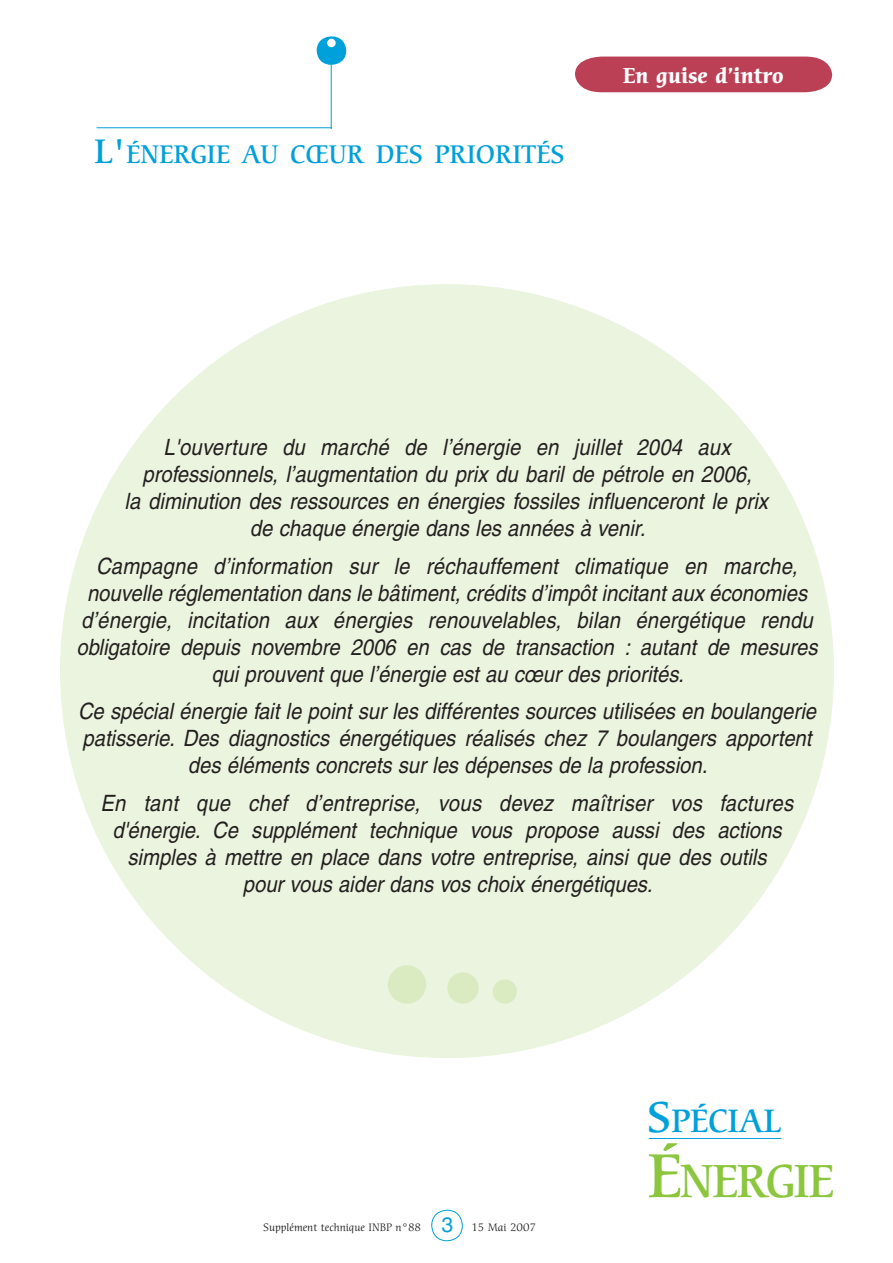
<style>
.page{position:relative;width:893px;height:1263px;background:#fff}
.page>*{position:absolute;margin:0;border:0;box-sizing:border-box;transform-origin:0 0}
.t1{font:500 45px "Cerigo";letter-spacing:-.04em;color:#8bc63e}
.t2{font:500 31.5px "Cerigo";color:#00a0da}
.t3{font:500 24.75px "Cerigo";color:#00a0da}
.t4{font:italic 22.5px/27px "Helvetica";color:#231f20;text-align:center;scale:.9 1}
.t5{font:700 21px "Cerigo";color:#fff}
.t6{font:21px "Helvetica";color:#00a0da}
.t7{font:10.5px "Cerigo";color:#231f20}
.s1{font-size:33px}
.s2{font-size:42px}
.s3{font-size:60px}
</style>
<div class="page">
<div style="left:60px;top:284px;width:774px;height:774px;background:#ebf4de;border-radius:50%"></div>
<div style="left:575px;top:57px;width:257px;height:35px;background:#bc4055"></div>
<svg style="left:317px;top:36px;width:29px;height:29px"></svg>
<hr style="left:331px;top:64px;width:1px;height:65px;background:#00a0da">
<div style="left:327px;top:39px;width:9px;height:8px;background:#fff;border-radius:50%"></div>
<hr style="left:649px;top:1138px;width:132px;height:1px;background:#00a0da">
<hr style="left:97px;top:127px;width:235px;height:1px;background:#00a0da">
<div style="left:388px;top:965px;width:38px;height:38px;background:#daeac1;border-radius:50%"></div>
<div style="left:447px;top:972px;width:32px;height:31px;background:#daeac1;border-radius:50%"></div>
<div style="left:493px;top:979px;width:24px;height:24px;background:#daeac1;border-radius:50%"></div>
<svg style="left:431px;top:1209px;width:32px;height:32px"></svg>
<p class="t3" style="left:94px;top:140px;width:472px"><span class="s1">L'</span>ÉNERGIE AU CŒUR DES PRIORITÉS</p>
<p class="t5" style="left:623px;top:63px;width:162px">En guise d’intro</p>
<p class="t4" style="left:125px;top:433px;width:717px">L'ouverture du marché de l’énergie en juillet 2004 aux professionnels, l’augmentation du prix du baril de pétrole en 2006,<br>la diminution des ressources en énergies fossiles influenceront le prix de chaque énergie dans les années à venir.</p>
<p class="t4" style="left:77px;top:552px;width:825px">Campagne d’information sur le réchauffement climatique en marche, nouvelle réglementation dans le bâtiment, crédits d’impôt incitant aux économies d’énergie, incitation aux énergies renouvelables, bilan énergétique rendu obligatoire depuis novembre 2006 en cas de transaction : autant de mesures qui prouvent que l’énergie est au cœur des priorités.</p>
<p class="t4" style="left:78px;top:698px;width:822px">Ce spécial énergie fait le point sur les différentes sources utilisées en boulangerie patisserie. Des diagnostics énergétiques réalisés chez 7 boulangers apportent des éléments concrets sur les dépenses de la profession.</p>
<p class="t4" style="left:100px;top:789px;width:771px">En tant que chef d’entreprise, vous devez maîtriser vos factures d'énergie. Ce supplément technique vous propose aussi des actions simples à mettre en place dans votre entreprise, ainsi que des outils<br>pour vous aider dans vos choix énergétiques.</p>
<h2 class="t2" style="left:647px;top:1102px;width:136px"><span class="s2">S</span>PÉCIAL</h2>
<p class="t6" style="left:442px;top:1213px;width:13px">3</p>
<p class="t7" style="left:263px;top:1222px;width:159px">Supplément technique INBP n°88</p>
<p class="t7" style="left:471px;top:1222px;width:66px">15 Mai 2007</p>
<h1 class="t1" style="left:647px;top:1155px;width:189px"><span class="s3">É</span>NERGIE</h1>
</div>
